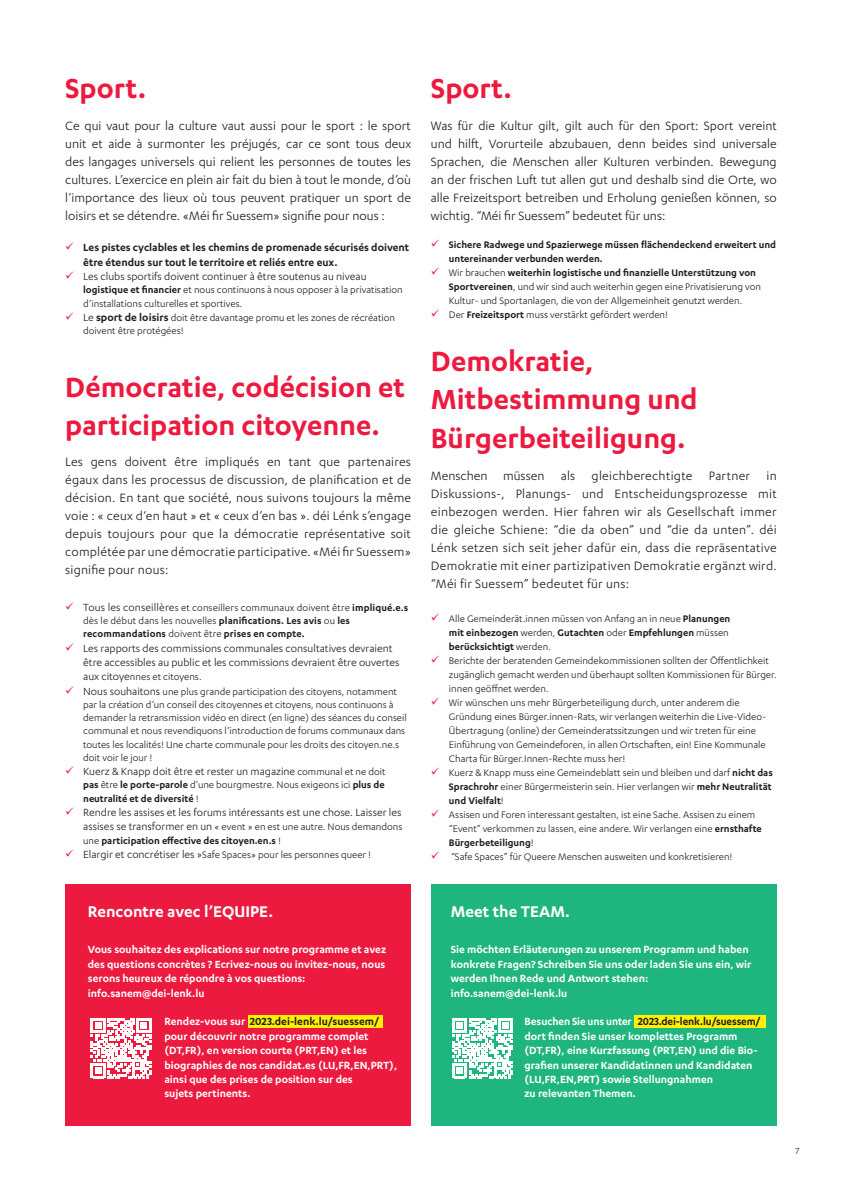
<style>
.page{position:relative;width:842px;height:1191px;background:#fff}
.page>*{position:absolute;margin:0;border:0;box-sizing:border-box;transform-origin:0 0}
.t1{font:600 32px/38.4px "Karbon";color:#ed1a40}
.t2{font:600 18px "Karbon";color:#fff}
.t3{font:14px/18px "Karbon";letter-spacing:.005em;color:#231f20;text-align:justify}
.t4{font:600 12px/14.4px "Karbon";color:#fff}
.t5{font:12px/14.4px "Karbon";color:#231f20}
.t6{font:600 12px/14.4px "Karbon";color:#231f20}
.t7{font:11px/14px "Karbon";color:#231f20}
.t8{font:600 11px/14px "Karbon";color:#231f20}
.t9{font:10px "Karbon";color:#231f20}
.s1{font-weight:600}
.s2{font-size:12px}
.s3{font-weight:600;font-size:12px}
.s4{font-size:11px}
.s5{font-weight:400}
.s6{color:#231f20}
</style>
<div class="page">
<div style="left:65px;top:884px;width:346px;height:241px;background:#ed1a40"></div>
<div style="left:431px;top:884px;width:346px;height:241px;background:#1fb57e"></div>
<div style="left:248px;top:1015px;width:134px;height:12px;background:#fff101"></div>
<div style="left:634px;top:1015px;width:131px;height:12px;background:#fff101"></div>
<svg style="left:91px;top:1018px;width:60px;height:60px"></svg>
<svg style="left:452px;top:1018px;width:61px;height:60px"></svg>
<p class="t1" style="left:65px;top:68px;width:83px">Sport.</p>
<p class="t3" style="left:65px;top:116px;width:347px">Ce qui vaut pour la culture vaut aussi pour le sport : le sport unit et aide à surmonter les préjugés, car ce sont tous deux des langages universels qui relient les personnes de toutes les cultures. L’exercice en plein air fait du bien à tout le monde, d’où l’importance des lieux où tous peuvent pratiquer un sport de loisirs et se détendre. «Méi fir Suessem» signifie pour nous :</p>
<p class="t6" style="left:83px;top:240px;width:328px">Les pistes cyclables et les chemins de promenade sécurisés doivent être étendus sur tout le territoire et reliés entre eux.</p>
<p class="t5" style="left:83px;top:269px;width:285px">Les clubs sportifs doivent continuer à être soutenus au niveau</p>
<p class="t7" style="left:83px;top:283px;width:321px;line-height:13.2px"><span class="s1">logistique et financier</span> et nous continuons à nous opposer à la privatisation d’installations culturelles et sportives.</p>
<p class="t7" style="left:83px;top:311px;width:313px;line-height:13.2px"><span class="s2">Le</span> <span class="s3">sport de loisirs</span> doit être davantage promu et les zones de récréation doivent être protégées!</p>
<p class="t1" style="left:65px;top:366px;width:341px">Démocratie, codécision et participation citoyenne.</p>
<p class="t3" style="left:65px;top:452px;width:347px">Les gens doivent être impliqués en tant que partenaires égaux dans les processus de discussion, de planification et de décision. En tant que société, nous suivons toujours la même voie : « ceux d‘en haut » et « ceux d’en bas ». déi Lénk s’engage depuis toujours pour que la démocratie représentative soit complétée par une démocratie participative. «Méi fir Suessem» signifie pour nous:</p>
<p class="t7" style="left:83px;top:600px;width:327px;line-height:13.2px"><span class="s2">Tous les conseillère</span>s et conseillers communaux doivent être <span class="s1">impliqué.e.s </span>dès le début dans les nouvelles <span class="s1">planifications. Les avis</span> ou <span class="s1">les recommandations</span> doivent être <span class="s1">prises en compte.</span></p>
<p class="t5" style="left:83px;top:640px;width:318px">Les rapports des commissions communales consultatives devraient être accessibles au public et les commissions devraient être ouvertes</p>
<p class="t7" style="left:83px;top:669px;width:120px"><span class="s2">aux citoye</span>nnes et citoyens.</p>
<p class="t7" style="left:83px;top:684px;width:325px;line-height:13.2px"><span class="s2">Nous souhaitons</span> une plus grande participation des citoyens, notamment par la création d’un conseil des citoyennes et citoyens, nous continuons à demander la retransmission vidéo en direct (en ligne) des séances du conseil communal et nous revendiquons l’introduction de forums communaux dans toutes les localités! Une charte communale pour les droits des citoyen.ne.s doit voir le jour !</p>
<p class="t5" style="left:83px;top:764px;width:304px">Kuerz &amp; Knapp doit être et rester un magazine <span class="s4">communal et ne doit</span></p>
<p class="t8" style="left:83px;top:778px;width:303px;line-height:13.2px">pas <span class="s5">être</span> le porte-parole <span class="s5">d’une bourgmestre. Nous exigeons ici</span> plus de neutralité et de diversité <span class="s5">!</span></p>
<p class="t5" style="left:83px;top:805px;width:320px">Rendre les assises et les forums intéressants est une chose. Laisser les</p>
<p class="t7" style="left:83px;top:820px;width:321px;line-height:13.2px"><span class="s2">assises se transformer en un</span> « event » en est une autre. Nous demandons une <span class="s1">participation effective des citoyen.en.s</span> !</p>
<p class="t7" style="left:83px;top:847px;width:290px"><span class="s2">Elargir et concrétiser les «</span>Safe Spaces» pour les personnes queer !</p>
<p class="t2" style="left:88px;top:901px;width:187px">Rencontre avec l’EQUIPE.</p>
<p class="t4" style="left:88px;top:942px;width:300px;text-align:justify">Vous souhaitez des explications sur notre programme et avez des questions concrètes ? Ecrivez-nous ou invitez-nous, nous serons heureux de répondre à vos questions:</p>
<p class="t4" style="left:88px;top:985px;width:118px">info.sanem@dei-lenk.lu</p>
<p class="t4" style="left:164px;top:1014px;width:217px">Rendez-vous sur <span class="s6">2023.dei-lenk.lu/suessem/ </span>pour découvrir notre programme complet</p>
<p class="t4" style="left:164px;top:1042px;width:204px">(DT,FR), en version courte (PRT,EN) et les</p>
<p class="t4" style="left:164px;top:1057px;width:234px">biographies de nos candidat.es (LU,FR,EN,PRT), ainsi que des prises de position sur des</p>
<p class="t4" style="left:164px;top:1086px;width:88px">sujets pertinents.</p>
<p class="t1" style="left:431px;top:68px;width:83px">Sport.</p>
<p class="t3" style="left:431px;top:117px;width:347px">Was für die Kultur gilt, gilt auch für den Sport: Sport vereint und hilft, Vorurteile abzubauen, denn beides sind universale Sprachen, die Menschen aller Kulturen verbinden. Bewegung an der frischen Luft tut allen gut und deshalb sind die Orte, wo alle Freizeitsport betreiben und Erholung genießen können, so wichtig. “Méi fir Suessem” bedeutet für uns:</p>
<p class="t8" style="left:449px;top:238px;width:329px">Sichere Radwege und Spazierwege müssen flächendeckend erweitert und untereinander verbunden werden.</p>
<p class="t7" style="left:449px;top:266px;width:314px">Wir brauchen <span class="s1">weiterhin logistische und finanzielle Unterstützung von<br>Sportvereinen</span>, und wir sind auch weiterhin gegen eine Privatisierung von<br>Kultur- und Sportanlagen, die von der Allgemeinheit genutzt werden.</p>
<p class="t7" style="left:449px;top:308px;width:221px">Der <span class="s1">Freizeitsport</span> muss verstärkt gefördert werden!</p>
<p class="t1" style="left:431px;top:341px;width:268px">Demokratie,<br>Mitbestimmung und<br>Bürgerbeiteiligung.</p>
<p class="t3" style="left:431px;top:466px;width:347px">Menschen müssen als gleichberechtigte Partner in Diskussions-, Planungs- und Entscheidungsprozesse mit einbezogen werden. Hier fahren wir als Gesellschaft immer die gleiche Schiene: “die da oben” und “die da unten”. déi Lénk setzen sich seit jeher dafür ein, dass die repräsentative Demokratie mit einer partizipativen Demokratie ergänzt wird. “Méi fir Suessem” bedeutet für uns:</p>
<p class="t7" style="left:449px;top:611px;width:283px">Alle Gemeinderät.innen müssen von Anfang an in neue <span class="s1">Planungen mit einbezogen</span> werden, <span class="s1">Gutachten</span> oder <span class="s1">Empfehlungen</span> müssen <span class="s1">berücksichtigt</span> werden.</p>
<p class="t7" style="left:449px;top:653px;width:329px">Berichte der beratenden Gemeindekommissionen sollten der Öffentlichkeit zugänglich gemacht werden und überhaupt sollten Kommissionen für Bürger. innen geöffnet werden.</p>
<p class="t7" style="left:449px;top:695px;width:319px">Wir wünschen uns mehr Bürgerbeteiligung durch, unter anderem die Gründung eines Bürger.innen-Rats, wir verlangen weiterhin die Live-Video-Übertragung (online) der Gemeinderatssitzungen und wir treten für eine Einführung von Gemeindeforen, in allen Ortschaften, ein! Eine Kommunale Charta für Bürger.Innen-Rechte muss her!</p>
<p class="t7" style="left:449px;top:765px;width:325px;text-align:justify">Kuerz &amp; Knapp muss eine Gemeindeblatt sein und bleiben und darf <span class="s1">nicht das Sprachrohr</span> einer Bürgermeisterin sein. Hier verlangen wir <span class="s1">mehr Neutralität und Vielfalt</span>!</p>
<p class="t7" style="left:449px;top:807px;width:314px">Assisen und Foren interessant gestalten, ist eine Sache. Assisen zu einem “Event” verkommen zu lassen, eine andere. Wir verlangen eine <span class="s1">ernsthafte<br>Bürgerbeteiligung</span>!</p>
<p class="t7" style="left:451px;top:849px;width:283px">“Safe Spaces” für Queere Menschen ausweiten und konkretisieren!</p>
<p class="t2" style="left:451px;top:901px;width:121px">Meet the TEAM.</p>
<p class="t4" style="left:451px;top:942px;width:302px">Sie möchten Erläuterungen zu unserem Programm und haben konkrete Fragen? Schreiben Sie uns oder laden Sie uns ein, wir werden Ihnen Rede und Antwort stehen:</p>
<p class="t4" style="left:451px;top:985px;width:118px">info.sanem@dei-lenk.lu</p>
<p class="t4" style="left:524px;top:1014px;width:238px">Besuchen Sie uns unter <span class="s6">2023.dei-lenk.lu/suessem/ </span>dort finden Sie unser komplettes Programm (DT,FR), eine Kurzfassung (PRT,EN) und die Bio&shy;grafien unserer Kandidatinnen und Kandidaten (LU,FR,EN,PRT) sowie Stellungnahmen</p>
<p class="t4" style="left:524px;top:1086px;width:113px">zu relevanten Themen.</p>
<p class="t9" style="left:795px;top:1145px;width:6px">7</p>
</div>
